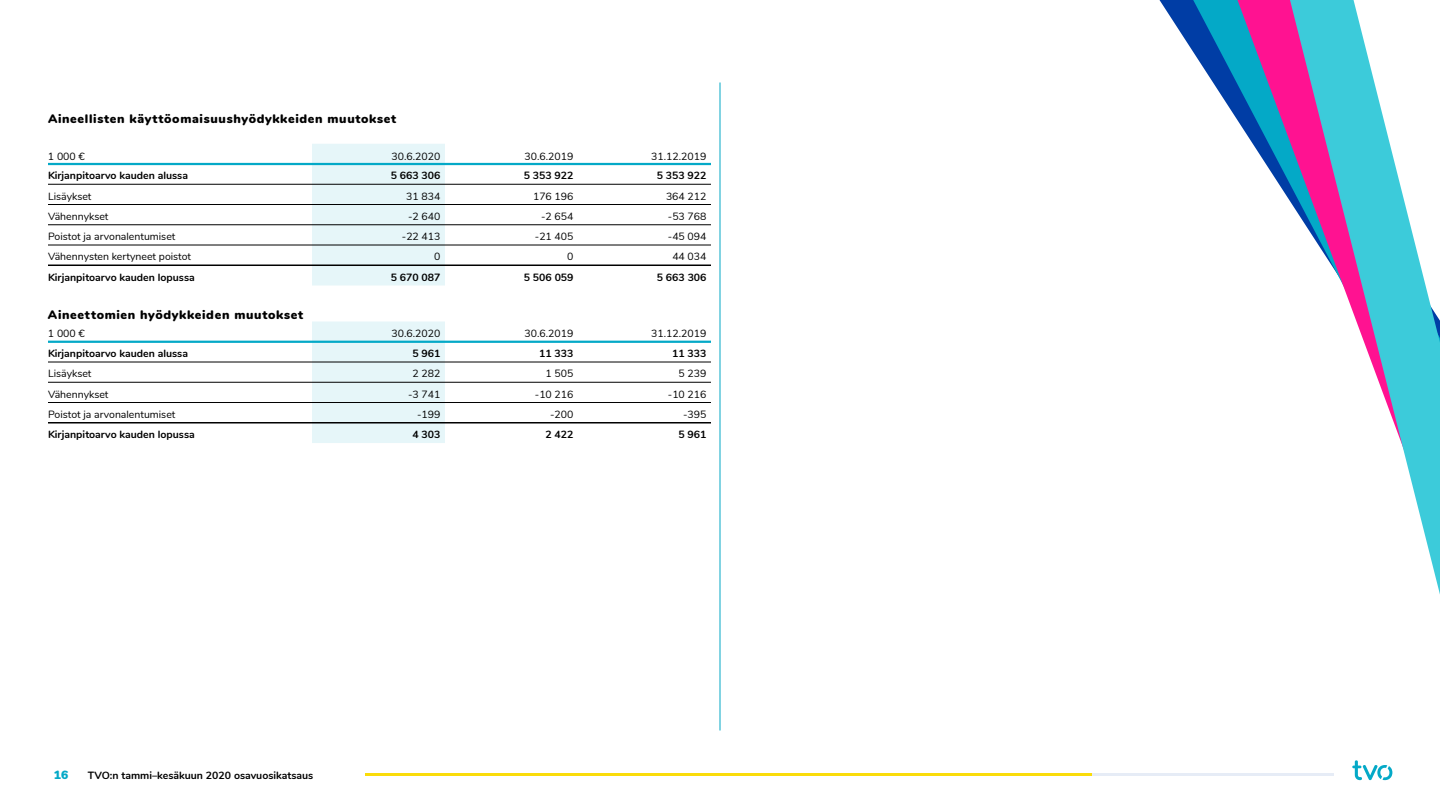
<style>
.page{position:relative;width:1440px;height:810px;background:#fff}
.page>*{position:absolute;margin:0;border:0;box-sizing:border-box;transform-origin:0 0}
.t1{font:900 12.38px "Nunito";letter-spacing:.055em;color:#000}
.t2{font:900 12px "Nunito";color:#04a9c7}
.t3{font:10.5px "Nunito";color:#000}
.t4{font:700 10.5px "Nunito";color:#000}
</style>
<div class="page">
<svg style="left:1160px;top:0;width:33px;height:52px"></svg>
<svg style="left:1193px;top:0;width:44px;height:120px"></svg>
<svg style="left:1237px;top:0;width:53px;height:201px"></svg>
<svg style="left:1290px;top:0;width:150px;height:594px"></svg>
<hr style="left:720px;top:82px;width:1px;height:648px;background:#04a9c7">
<div style="left:312px;top:144px;width:133px;height:142px;background:#e6f6f9"></div>
<hr style="left:48px;top:184px;width:264px;height:1px;background:#000">
<hr style="left:312px;top:184px;width:133px;height:1px;background:#000">
<hr style="left:445px;top:184px;width:133px;height:1px;background:#000">
<hr style="left:578px;top:184px;width:133px;height:1px;background:#000">
<hr style="left:48px;top:204px;width:264px;height:1px;background:#000">
<hr style="left:312px;top:204px;width:133px;height:1px;background:#000">
<hr style="left:445px;top:204px;width:133px;height:1px;background:#000">
<hr style="left:578px;top:204px;width:133px;height:1px;background:#000">
<hr style="left:48px;top:245px;width:264px;height:1px;background:#000">
<hr style="left:312px;top:245px;width:133px;height:1px;background:#000">
<hr style="left:445px;top:245px;width:133px;height:1px;background:#000">
<hr style="left:578px;top:245px;width:133px;height:1px;background:#000">
<hr style="left:48px;top:265px;width:264px;height:1px;background:#000">
<hr style="left:312px;top:265px;width:133px;height:1px;background:#000">
<hr style="left:445px;top:265px;width:133px;height:1px;background:#000">
<hr style="left:578px;top:265px;width:133px;height:1px;background:#000">
<hr style="left:48px;top:225px;width:264px;height:1px;background:#000">
<hr style="left:312px;top:225px;width:133px;height:1px;background:#000">
<hr style="left:445px;top:225px;width:133px;height:1px;background:#000">
<hr style="left:578px;top:225px;width:133px;height:1px;background:#000">
<hr style="left:48px;top:163px;width:264px;height:2px;background:#04a9c7">
<hr style="left:312px;top:163px;width:133px;height:2px;background:#04a9c7">
<hr style="left:445px;top:163px;width:133px;height:2px;background:#04a9c7">
<hr style="left:578px;top:163px;width:133px;height:2px;background:#04a9c7">
<div style="left:312px;top:322px;width:133px;height:121px;background:#e6f6f9"></div>
<hr style="left:48px;top:362px;width:264px;height:1px;background:#000">
<hr style="left:312px;top:362px;width:133px;height:1px;background:#000">
<hr style="left:445px;top:362px;width:133px;height:1px;background:#000">
<hr style="left:578px;top:362px;width:133px;height:1px;background:#000">
<hr style="left:48px;top:382px;width:264px;height:1px;background:#000">
<hr style="left:312px;top:382px;width:133px;height:1px;background:#000">
<hr style="left:445px;top:382px;width:133px;height:1px;background:#000">
<hr style="left:578px;top:382px;width:133px;height:1px;background:#000">
<hr style="left:48px;top:402px;width:264px;height:1px;background:#000">
<hr style="left:312px;top:402px;width:133px;height:1px;background:#000">
<hr style="left:445px;top:402px;width:133px;height:1px;background:#000">
<hr style="left:578px;top:402px;width:133px;height:1px;background:#000">
<hr style="left:48px;top:422px;width:264px;height:2px;background:#000">
<hr style="left:312px;top:422px;width:133px;height:2px;background:#000">
<hr style="left:445px;top:422px;width:133px;height:2px;background:#000">
<hr style="left:578px;top:422px;width:133px;height:2px;background:#000">
<hr style="left:48px;top:341px;width:264px;height:2px;background:#04a9c7">
<hr style="left:312px;top:341px;width:133px;height:2px;background:#04a9c7">
<hr style="left:445px;top:341px;width:133px;height:2px;background:#04a9c7">
<hr style="left:578px;top:341px;width:133px;height:2px;background:#04a9c7">
<svg style="left:1352px;top:760px;width:40px;height:20px"></svg>
<hr style="left:365px;top:773px;width:969px;height:3px;background:#e6ecf6">
<hr style="left:365px;top:773px;width:49px;height:3px;background:#fadc0a">
<hr style="left:414px;top:773px;width:48px;height:3px;background:#fadc0a">
<hr style="left:462px;top:773px;width:49px;height:3px;background:#fadc0a">
<hr style="left:511px;top:773px;width:48px;height:3px;background:#fadc0a">
<hr style="left:559px;top:773px;width:49px;height:3px;background:#fadc0a">
<hr style="left:608px;top:773px;width:48px;height:3px;background:#fadc0a">
<hr style="left:656px;top:773px;width:48px;height:3px;background:#fadc0a">
<hr style="left:704px;top:773px;width:49px;height:3px;background:#fadc0a">
<hr style="left:753px;top:773px;width:48px;height:3px;background:#fadc0a">
<hr style="left:801px;top:773px;width:49px;height:3px;background:#fadc0a">
<hr style="left:850px;top:773px;width:48px;height:3px;background:#fadc0a">
<hr style="left:898px;top:773px;width:49px;height:3px;background:#fadc0a">
<hr style="left:947px;top:773px;width:48px;height:3px;background:#fadc0a">
<hr style="left:995px;top:773px;width:49px;height:3px;background:#fadc0a">
<hr style="left:1044px;top:773px;width:48px;height:3px;background:#fadc0a">
<p class="t1" style="left:48px;top:109px;width:350px">Aineellisten käyttöomaisuushyödykkeiden muutokset</p>
<p class="t3" style="left:48px;top:148px;width:38px">1 000 €</p>
<p class="t3" style="left:392px;top:148px;width:50px">30.6.2020</p>
<p class="t3" style="left:525px;top:148px;width:50px">30.6.2019</p>
<p class="t3" style="left:651px;top:148px;width:57px">31.12.2019</p>
<p class="t4" style="left:48px;top:168px;width:142px">Kirjanpitoarvo kauden alussa</p>
<p class="t4" style="left:391px;top:168px;width:51px">5 663 306</p>
<p class="t4" style="left:524px;top:168px;width:51px">5 353 922</p>
<p class="t4" style="left:657px;top:168px;width:51px">5 353 922</p>
<p class="t3" style="left:48px;top:188px;width:45px">Lisäykset</p>
<p class="t3" style="left:406px;top:188px;width:36px">31 834</p>
<p class="t3" style="left:533px;top:188px;width:42px">176 196</p>
<p class="t3" style="left:666px;top:188px;width:42px">364 212</p>
<p class="t3" style="left:48px;top:209px;width:62px">Vähennykset</p>
<p class="t3" style="left:408px;top:209px;width:34px">-2 640</p>
<p class="t3" style="left:541px;top:209px;width:34px">-2 654</p>
<p class="t3" style="left:668px;top:209px;width:40px">-53 768</p>
<p class="t3" style="left:48px;top:229px;width:129px">Poistot ja arvonalentumiset</p>
<p class="t3" style="left:402px;top:229px;width:40px">-22 413</p>
<p class="t3" style="left:535px;top:229px;width:40px">-21 405</p>
<p class="t3" style="left:668px;top:229px;width:40px">-45 094</p>
<p class="t3" style="left:48px;top:249px;width:145px">Vähennysten kertyneet poistot</p>
<p class="t3" style="left:434px;top:249px;width:8px">0</p>
<p class="t3" style="left:567px;top:249px;width:8px">0</p>
<p class="t3" style="left:672px;top:249px;width:36px">44 034</p>
<p class="t4" style="left:48px;top:269px;width:148px">Kirjanpitoarvo kauden lopussa</p>
<p class="t4" style="left:391px;top:269px;width:51px">5 670 087</p>
<p class="t4" style="left:524px;top:269px;width:51px">5 506 059</p>
<p class="t4" style="left:657px;top:269px;width:51px">5 663 306</p>
<p class="t1" style="left:48px;top:305px;width:257px">Aineettomien hyödykkeiden muutokset</p>
<p class="t3" style="left:48px;top:326px;width:38px">1 000 €</p>
<p class="t3" style="left:392px;top:326px;width:50px">30.6.2020</p>
<p class="t3" style="left:525px;top:326px;width:50px">30.6.2019</p>
<p class="t3" style="left:651px;top:326px;width:57px">31.12.2019</p>
<p class="t4" style="left:48px;top:346px;width:142px">Kirjanpitoarvo kauden alussa</p>
<p class="t4" style="left:412px;top:346px;width:30px">5 961</p>
<p class="t4" style="left:539px;top:346px;width:36px">11 333</p>
<p class="t4" style="left:672px;top:346px;width:36px">11 333</p>
<p class="t3" style="left:48px;top:366px;width:45px">Lisäykset</p>
<p class="t3" style="left:413px;top:366px;width:29px">2 282</p>
<p class="t3" style="left:546px;top:366px;width:29px">1 505</p>
<p class="t3" style="left:679px;top:366px;width:29px">5 239</p>
<p class="t3" style="left:48px;top:386px;width:62px">Vähennykset</p>
<p class="t3" style="left:408px;top:386px;width:34px">-3 741</p>
<p class="t3" style="left:535px;top:386px;width:40px">-10 216</p>
<p class="t3" style="left:668px;top:386px;width:40px">-10 216</p>
<p class="t3" style="left:48px;top:407px;width:129px">Poistot ja arvonalentumiset</p>
<p class="t3" style="left:417px;top:407px;width:25px">-199</p>
<p class="t3" style="left:550px;top:407px;width:25px">-200</p>
<p class="t3" style="left:683px;top:407px;width:25px">-395</p>
<p class="t4" style="left:48px;top:427px;width:148px">Kirjanpitoarvo kauden lopussa</p>
<p class="t4" style="left:413px;top:427px;width:30px">4 303</p>
<p class="t4" style="left:545px;top:427px;width:30px">2 422</p>
<p class="t4" style="left:679px;top:427px;width:30px">5 961</p>
<p class="t2" style="left:54px;top:765px;width:16px">16</p>
<p class="t4" style="left:88px;top:768px;width:227px">TVO:n tammi–kesäkuun 2020 osavuosikatsaus</p>
</div>
